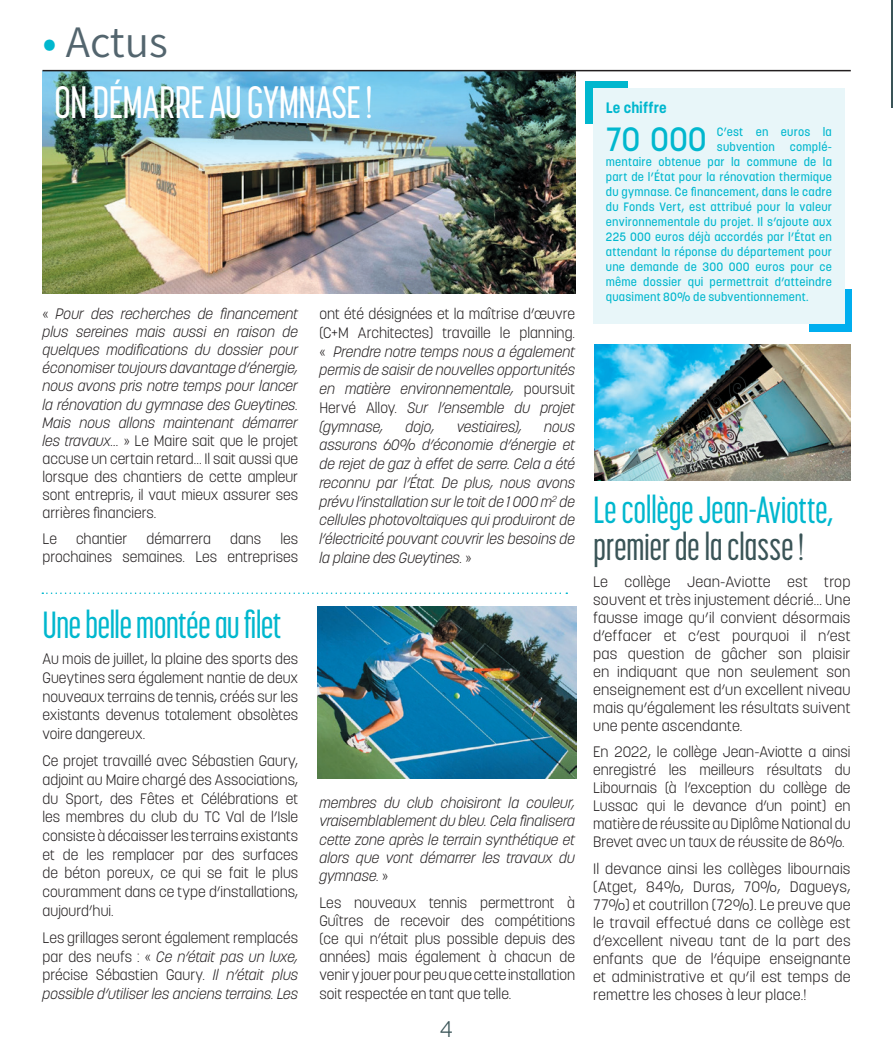
<style>
.page{position:relative;width:893px;height:1063px;background:#fff}
.page>*{position:absolute;margin:0;border:0;box-sizing:border-box;transform-origin:0 0}
.t1{font:500 45px "Korolev Compressed";letter-spacing:-.02em;color:#fff}
.t2{font:45px "Assistant";color:#53656e}
.t3{font:500 37.5px "Korolev Compressed";letter-spacing:-.02em;color:#00b7ce}
.t4{font:500 37.5px "Korolev Compressed";letter-spacing:-.015em;color:#3a5457}
.t5{font:500 33.3px "Korolev";color:#00b7ce}
.t6{font:300 22.5px "Korolev";color:#3a5457}
.t7{font:300 15px/18px "Korolev";color:#231f20;text-align:justify}
.t8{font:italic 300 15px/18.8px "Korolev";color:#231f20;text-align:justify}
.t9{font:700 15px "Korolev";letter-spacing:.005em;color:#00b7ce}
.t10{font:500 12px/15px "Korolev";letter-spacing:.02em;color:#00b7ce}
.s1{font-weight:600;color:#00b7ce}
.s2{font-style:normal}
</style>
<div class="page">
<hr style="left:891px;top:0;width:2px;height:107px;background:#3a5457">
<img style="left:43px;top:71px;width:532px;height:222px">
<hr style="left:43px;top:70px;width:808px;height:1px;background:#231f20">
<svg style="left:42px;top:592px;width:525px;height:2px"></svg>
<div style="left:585px;top:81px;width:43px;height:43px;background:#00b7ce"></div>
<div style="left:809px;top:289px;width:43px;height:43px;background:#00aeef"></div>
<div style="left:593px;top:88px;width:252px;height:236px;background:#e8f6f9"></div>
<img style="left:318px;top:607px;width:259px;height:172px">
<img style="left:594px;top:344px;width:256px;height:136px">
<h1 class="t2" style="left:43px;top:11px;width:127px"><span class="s1">•</span> Actus</h1>
<h1 class="t1" style="left:54px;top:78px;width:320px">ON DÉMARRE AU GYMNASE !</h1>
<p class="t8" style="left:43px;top:305px;width:257px;line-height:18px"><span class="s2">«</span> Pour des recherches de financement plus sereines mais aussi en raison de quelques modifications du dossier pour économiser toujours davantage d’énergie, nous avons pris notre temps pour lancer la rénovation du gymnase des Gueytines.<br>Mais nous allons maintenant démarrer les travaux… <span class="s2">» Le Maire sait que le projet accuse un certain retard… Il sait aussi que lorsque des chantiers de cette ampleur sont entrepris, il vaut mieux assurer ses arrières financiers.</span></p>
<p class="t7" style="left:43px;top:530px;width:16px">Le</p>
<p class="t7" style="left:76px;top:530px;width:53px">chantier</p>
<p class="t7" style="left:146px;top:530px;width:66px">démarrera</p>
<p class="t7" style="left:230px;top:530px;width:33px">dans</p>
<p class="t7" style="left:43px;top:530px;width:257px;text-align:right">les<br>prochaines semaines. Les entreprises</p>
<h2 class="t3" style="left:43px;top:604px;width:241px">Une belle montée au filet</h2>
<p class="t7" style="left:43px;top:650px;width:257px;line-height:18.8px">Au mois de juillet, la plaine des sports des Gueytines sera également nantie de deux nouveaux terrains de tennis, créés sur les existants devenus totalement obsolètes voire dangereux.</p>
<p class="t7" style="left:43px;top:752px;width:257px;line-height:18.8px">Ce projet travaillé avec Sébastien Gaury, adjoint au Maire chargé des Associations, du Sport, des Fêtes et Célébrations et les membres du club du TC Val de l’Isle consiste à décaisser les terrains existants et de les remplacer par des surfaces de béton poreux, ce qui se fait le plus couramment dans ce type d’installations, aujourd’hui.</p>
<p class="t8" style="left:43px;top:928px;width:257px"><span class="s2">Les grillages seront également remplacés par des neufs : «</span> Ce n’était pas un luxe, <span class="s2">précise Sébastien Gaury.</span> Il n’était plus possible d’utiliser les anciens terrains. Les</p>
<p class="t8" style="left:319px;top:305px;width:257px"><span class="s2">ont été désignées et la maîtrise d’œuvre (C+M Architectes) travaille le planning. «</span> Prendre notre temps nous a également permis de saisir de nouvelles opportunités en matière environnementale, <span class="s2">poursuit Hervé Alloy.</span> Sur l’ensemble du projet (gymnase,</p>
<p class="t8" style="left:406px;top:417px;width:31px">dojo,</p>
<p class="t8" style="left:457px;top:417px;width:67px">vestiaires),</p>
<p class="t8" style="left:319px;top:417px;width:257px;text-indent:225px">nous assurons 60% d’économie d’énergie et de rejet de gaz à effet de serre. Cela a été reconnu par l’État. De plus, nous avons prévu l’installation sur le toit de 1 000 m<sup>2</sup> de cellules photovoltaïques qui produiront de l’électricité pouvant couvrir les besoins de la plaine des Gueytines. <span class="s2">»</span></p>
<p class="t8" style="left:319px;top:794px;width:257px;line-height:18.1px">membres du club choisiront la couleur, vraisemblablement du bleu. Cela finalisera cette zone après le terrain synthétique et alors que vont démarrer les travaux du gymnase. <span class="s2">»</span></p>
<p class="t7" style="left:319px;top:893px;width:257px">Les nouveaux tennis permettront à Guîtres de recevoir des compétitions (ce qui n’était plus possible depuis des années) mais également à chacun de venir y jouer pour peu que cette installation soit respectée en tant que telle.</p>
<h3 class="t6" style="left:440px;top:1015px;width:15px">4</h3>
<p class="t9" style="left:606px;top:98px;width:62px">Le chiffre</p>
<h3 class="t5" style="left:606px;top:118px;width:103px">70 000</h3>
<p class="t10" style="left:717px;top:124px;width:117px">C’est en euros la subvention</p>
<p class="t10" style="left:606px;top:139px;width:228px;text-align:justify;text-indent:184px">complé&shy;mentaire obtenue par la commune de la part de l’État pour la rénovation thermique du gymnase. Ce financement, dans le cadre du Fonds Vert, est attribué pour la valeur environnementale du projet. Il s’ajoute aux 225 000 euros déjà accordés par l’État en attendant la réponse du département pour une demande de 300 000 euros pour ce même dossier qui permettrait d’atteindre quasiment 80% de subventionnement.</p>
<h2 class="t3" style="left:593px;top:489px;width:242px">Le collège Jean-Aviotte,</h2>
<h2 class="t4" style="left:593px;top:527px;width:212px">premier de la classe !</h2>
<p class="t7" style="left:593px;top:573px;width:259px">Le collège Jean-Aviotte est trop souvent et très injustement décrié… Une fausse image qu’il convient désormais d’effacer et c’est pourquoi il n’est pas question de gâcher son plaisir en indiquant que non seulement son enseignement est d’un excellent niveau mais qu’également les résultats suivent une pente ascendante.</p>
<p class="t7" style="left:593px;top:743px;width:259px">En 2022, le collège Jean-Aviotte a ainsi enregistré les meilleurs résultats du Libournais (à l’exception du collège de Lussac qui le devance d’un point) en matière de réussite au Diplôme National du Brevet avec un taux de réussite de 86%.</p>
<p class="t7" style="left:593px;top:860px;width:259px">Il devance ainsi les collèges libournais (Atget, 84%, Duras, 70%, Dagueys, 77%) et coutrillon (72%). Le preuve que le travail effectué dans ce collège est d’excellent niveau tant de la part des enfants que de l’équipe enseignante et administrative et qu’il est temps de remettre les choses à leur place.!</p>
</div>
